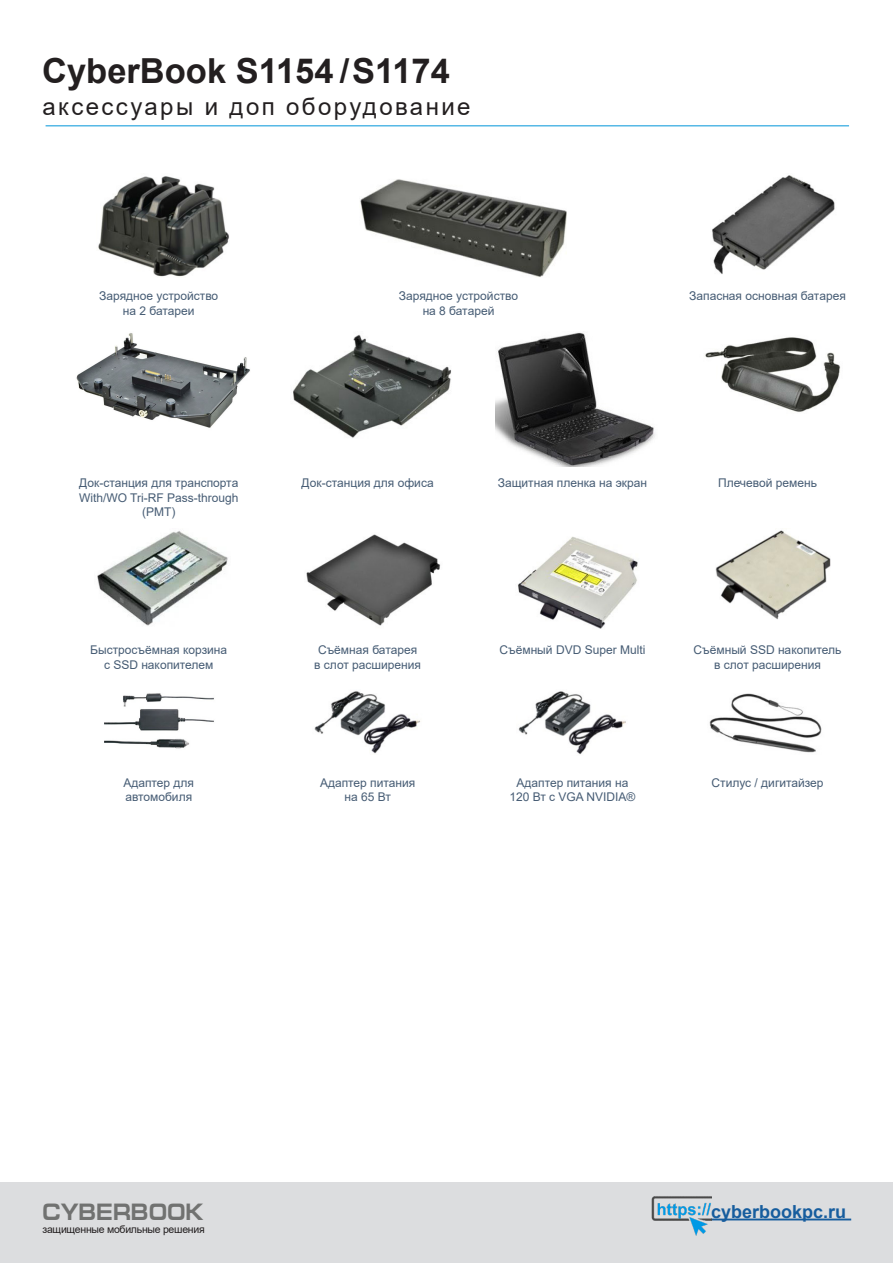
<style>
.page{position:relative;width:893px;height:1263px;background:#fff}
.page>*{position:absolute;margin:0;border:0;box-sizing:border-box;transform-origin:0 0}
.Заголовок{font:700 34.5px "Arial";color:#231f20}
.Заголовок-2{font:24px "Arial";letter-spacing:.1em;color:#231f20}
.t1{font:700 23.7px "Europe Ext";color:#717271;scale:.85 1}
.t2{font:700 18px "Arial";color:#175d9e}
.Подписи_в_таблице{font:12px/14.4px "Arial";color:#465c74;text-align:center}
.t3{font:10.5px "Arial";letter-spacing:-.025em;color:#231f20}
</style>
<div class="page">
<div style="left:0;top:1183px;width:893px;height:80px;background:#dcdddf"></div>
<hr style="left:711px;top:1218px;width:140px;height:2px;background:#175d9e">
<img style="left:651px;top:1196px;width:60px;height:40px">
<img style="left:98px;top:176px;width:131px;height:101px">
<img style="left:360px;top:179px;width:206px;height:98px">
<img style="left:712px;top:175px;width:123px;height:99px">
<img style="left:76px;top:333px;width:174px;height:95px">
<img style="left:293px;top:334px;width:158px;height:104px">
<img style="left:496px;top:332px;width:159px;height:135px">
<img style="left:705px;top:337px;width:136px;height:75px">
<img style="left:97px;top:531px;width:131px;height:95px">
<img style="left:306px;top:534px;width:135px;height:92px">
<img style="left:518px;top:536px;width:120px;height:93px">
<img style="left:715px;top:530px;width:116px;height:90px">
<img style="left:104px;top:693px;width:110px;height:56px">
<img style="left:314px;top:691px;width:107px;height:63px">
<img style="left:518px;top:691px;width:108px;height:64px">
<img style="left:709px;top:693px;width:113px;height:60px">
<hr style="left:46px;top:125px;width:803px;height:1px;background:#0095d9">
<p class="Заголовок" style="left:42px;top:47px;width:409px">CyberBook S1154 / S1174</p>
<p class="Заголовок-2" style="left:43px;top:90px;width:429px">аксессуары и доп оборудование</p>
<p class="Подписи_в_таблице" style="left:99px;top:289px;width:121px">Зарядное устройство на 2 батареи</p>
<p class="Подписи_в_таблице" style="left:399px;top:289px;width:121px">Зарядное устройство</p>
<p class="Подписи_в_таблице" style="left:423px;top:303px;width:73px">на 8 батарей</p>
<p class="Подписи_в_таблице" style="left:689px;top:289px;width:158px">Запасная основная батарея</p>
<p class="Подписи_в_таблице" style="left:79px;top:476px;width:161px">Док-станция для транспорта</p>
<p class="Подписи_в_таблице" style="left:79px;top:490px;width:161px">With/WO Tri-RF Pass-through (PMT)</p>
<p class="Подписи_в_таблице" style="left:302px;top:476px;width:134px">Док-станция для офиса</p>
<p class="Подписи_в_таблице" style="left:498px;top:476px;width:151px">Защитная пленка на экран</p>
<p class="Подписи_в_таблице" style="left:718px;top:476px;width:100px">Плечевой ремень</p>
<p class="Подписи_в_таблице" style="left:90px;top:643px;width:138px">Быстросъёмная корзина</p>
<p class="Подписи_в_таблице" style="left:104px;top:657px;width:111px">с SSD накопителем</p>
<p class="Подписи_в_таблице" style="left:314px;top:643px;width:108px">Съёмная батарея в слот расширения</p>
<p class="Подписи_в_таблице" style="left:500px;top:643px;width:147px">Съёмный DVD Super Multi</p>
<p class="Подписи_в_таблице" style="left:694px;top:643px;width:149px">Съёмный SSD накопитель в слот расширения</p>
<p class="Подписи_в_таблице" style="left:123px;top:775px;width:72px">Адаптер для</p>
<p class="Подписи_в_таблице" style="left:125px;top:789px;width:68px">автомобиля</p>
<p class="Подписи_в_таблице" style="left:320px;top:775px;width:97px">Адаптер питания</p>
<p class="Подписи_в_таблице" style="left:344px;top:789px;width:48px">на 65 Вт</p>
<p class="Подписи_в_таблице" style="left:516px;top:775px;width:113px">Адаптер питания на</p>
<p class="Подписи_в_таблице" style="left:509px;top:789px;width:127px">120 Вт с VGA NVIDIA®</p>
<p class="Подписи_в_таблице" style="left:711px;top:775px;width:113px">Стилус / дигитайзер</p>
<h3 class="t1" style="left:43px;top:1199px;width:191px">CYBERBOOK</h3>
<h3 class="t2" style="left:711px;top:1198px;width:137px">cyberbookpc.ru</h3>
<p class="t3" style="left:43px;top:1222px;width:164px">защищенные мобильные решения</p>
</div>
